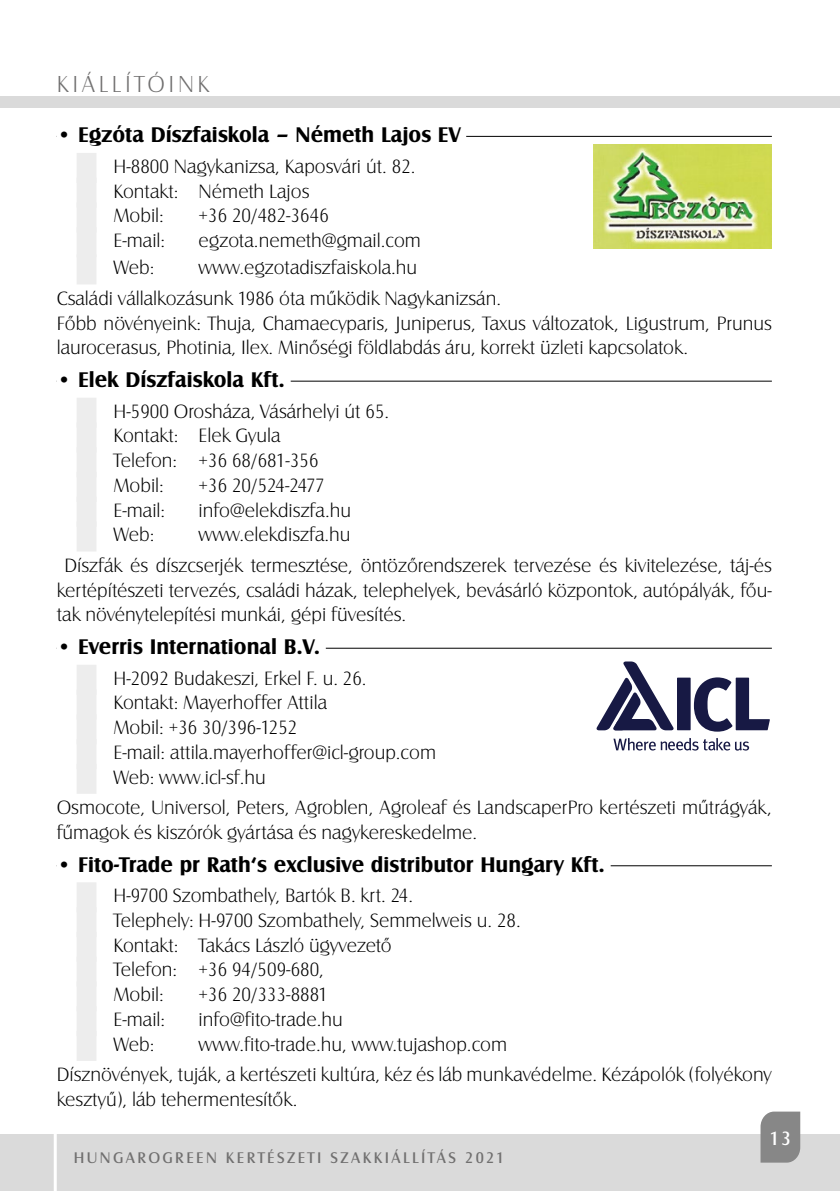
<style>
.page{position:relative;width:840px;height:1191px;background:#fff}
.page>*{position:absolute;margin:0;border:0;box-sizing:border-box;transform-origin:0 0}
.t1{font:24px "Castle Ligh";letter-spacing:.15em;color:#706f6f}
.t2{font:700 22px "Castle";color:#000}
.t3{font:20px/24.8px "Castle Ligh";color:#000}
.t4{font:20px "Castle Ligh";letter-spacing:-.025em;color:#000}
.t5{font:20px "Castle";color:#fff}
.t6{font:16px "Castle";letter-spacing:.15em;color:#706f6f}
</style>
<div class="page">
<div style="left:0;top:1134px;width:839px;height:57px;background:#dadada"></div>
<div style="left:0;top:96px;width:839px;height:12px;background:#dadada"></div>
<hr style="left:54px;top:1133px;width:3px;height:58px;background:#fff">
<svg style="left:760px;top:1111px;width:39px;height:51px;background:#8d8d8d"></svg>
<hr style="left:57px;top:136px;width:714px;height:1px;background:#000">
<div style="left:57px;top:131px;width:409px;height:10px;background:#fff"></div>
<div style="left:77px;top:153px;width:19px;height:30px;background:#ededed"></div>
<div style="left:77px;top:178px;width:19px;height:30px;background:#ededed"></div>
<div style="left:77px;top:202px;width:19px;height:30px;background:#ededed"></div>
<div style="left:77px;top:227px;width:19px;height:30px;background:#ededed"></div>
<div style="left:77px;top:254px;width:19px;height:30px;background:#ededed"></div>
<hr style="left:57px;top:381px;width:714px;height:1px;background:#000">
<div style="left:57px;top:376px;width:233px;height:10px;background:#fff"></div>
<div style="left:77px;top:398px;width:19px;height:30px;background:#ededed"></div>
<div style="left:77px;top:422px;width:19px;height:30px;background:#ededed"></div>
<div style="left:77px;top:447px;width:19px;height:30px;background:#ededed"></div>
<div style="left:77px;top:472px;width:19px;height:30px;background:#ededed"></div>
<div style="left:77px;top:497px;width:19px;height:30px;background:#ededed"></div>
<div style="left:77px;top:521px;width:19px;height:30px;background:#ededed"></div>
<hr style="left:57px;top:648px;width:714px;height:1px;background:#000">
<div style="left:57px;top:643px;width:268px;height:10px;background:#fff"></div>
<div style="left:77px;top:665px;width:19px;height:30px;background:#ededed"></div>
<div style="left:77px;top:689px;width:19px;height:30px;background:#ededed"></div>
<div style="left:77px;top:714px;width:19px;height:30px;background:#ededed"></div>
<div style="left:77px;top:739px;width:19px;height:30px;background:#ededed"></div>
<div style="left:77px;top:764px;width:19px;height:30px;background:#ededed"></div>
<hr style="left:57px;top:865px;width:714px;height:1px;background:#000">
<div style="left:57px;top:860px;width:553px;height:10px;background:#fff"></div>
<div style="left:77px;top:882px;width:19px;height:30px;background:#ededed"></div>
<div style="left:77px;top:907px;width:19px;height:30px;background:#ededed"></div>
<div style="left:77px;top:931px;width:19px;height:30px;background:#ededed"></div>
<div style="left:77px;top:956px;width:19px;height:30px;background:#ededed"></div>
<div style="left:77px;top:981px;width:19px;height:30px;background:#ededed"></div>
<div style="left:77px;top:1006px;width:19px;height:30px;background:#ededed"></div>
<div style="left:77px;top:1031px;width:19px;height:30px;background:#ededed"></div>
<img style="left:593px;top:145px;width:178px;height:104px">
<svg style="left:596px;top:661px;width:77px;height:69px"></svg>
<div style="left:676px;top:677px;width:14px;height:53px;background:#171944"></div>
<svg style="left:693px;top:677px;width:76px;height:54px"></svg>
<svg style="left:613px;top:738px;width:135px;height:12px"></svg>
<p class="t1" style="left:57px;top:71px;width:154px">KIÁLLÍTÓINK</p>
<p class="t2" style="left:57px;top:122px;width:405px">• Egzóta Díszfaiskola – Németh Lajos EV</p>
<p class="t3" style="left:113px;top:154px;width:303px">H-8800 Nagykanizsa, Kaposvári út. 82.<br>Kontakt: Németh Lajos<br>Mobil:</p>
<p class="t3" style="left:198px;top:203px;width:132px">+36 20/482-3646</p>
<p class="t3" style="left:113px;top:228px;width:53px">E-mail:</p>
<p class="t3" style="left:198px;top:228px;width:224px">egzota.nemeth@gmail.com</p>
<p class="t3" style="left:113px;top:255px;width:42px">Web:</p>
<p class="t3" style="left:57px;top:252px;width:445px;line-height:30.4px;text-indent:142px">www.egzotadiszfaiskola.hu<br>Családi vállalkozásunk 1986 óta mûködik Nagykanizsán.</p>
<p class="t3" style="left:57px;top:310px;width:716px">Fôbb növényeink: Thuja, Chamaecyparis, Juniperus, Taxus változatok, Ligustrum, Prunus laurocerasus, Photinia, Ilex. Minôségi földlabdás áru, korrekt üzleti kapcsolatok.</p>
<p class="t2" style="left:57px;top:367px;width:230px">• Elek Díszfaiskola Kft.</p>
<p class="t3" style="left:113px;top:398px;width:277px">H-5900 Orosháza, Vásárhelyi út 65.<br>Kontakt: Elek Gyula<br>Telefon: +36 68/681-356<br>Mobil:</p>
<p class="t4" style="left:198px;top:474px;width:127px">+36 20/524-2477</p>
<p class="t3" style="left:113px;top:497px;width:53px">E-mail:</p>
<p class="t3" style="left:198px;top:497px;width:154px">info@elekdiszfa.hu</p>
<p class="t3" style="left:113px;top:522px;width:42px">Web:</p>
<p class="t3" style="left:64px;top:519px;width:708px;line-height:30.4px;text-indent:134px">www.elekdiszfa.hu<br>Díszfák és díszcserjék termesztése, öntözôrendszerek tervezése és kivitelezése, táj-és</p>
<p class="t3" style="left:57px;top:577px;width:716px">kertépítészeti tervezés, családi házak, telephelyek, bevásárló központok, autópályák, fôu&shy;tak növénytelepítési munkái, gépi füvesítés.</p>
<p class="t2" style="left:57px;top:634px;width:265px">• Everris International B.V.</p>
<p class="t3" style="left:113px;top:665px;width:324px">H-2092 Budakeszi, Erkel F. u. 26.<br>Kontakt: Mayerhoffer Attila<br>Mobil: +36 30/396-1252<br>E-mail: attila.mayerhoffer@icl-group.com<br>Web: www.icl-sf.hu</p>
<p class="t3" style="left:57px;top:795px;width:716px">Osmocote, Universol, Peters, Agroblen, Agroleaf és LandscaperPro kertészeti mûtrágyák, fûmagok és kiszórók gyártása és nagykereskedelme.</p>
<p class="t2" style="left:57px;top:851px;width:549px">• Fito-Trade pr Rath‘s exclusive distributor Hungary Kft.</p>
<p class="t3" style="left:113px;top:883px;width:408px">H-9700 Szombathely, Bartók B. krt. 24.<br>Telephely: H-9700 Szombathely, Semmelweis u. 28.<br>Kontakt: Takács László ügyvezetô<br>Telefon: +36 94/509-680,<br>Mobil:</p>
<p class="t3" style="left:198px;top:982px;width:131px">+36 20/333-8881</p>
<p class="t3" style="left:113px;top:1007px;width:53px">E-mail:</p>
<p class="t3" style="left:198px;top:1007px;width:145px">info@fito-trade.hu</p>
<p class="t3" style="left:113px;top:1031px;width:42px">Web:</p>
<p class="t3" style="left:57px;top:1029px;width:716px;line-height:30.4px;text-indent:142px">www.fito-trade.hu, www.tujashop.com<br>Dísznövények, tuják, a kertészeti kultúra, kéz és láb munkavédelme. Kézápolók (folyékony</p>
<p class="t3" style="left:57px;top:1086px;width:242px">kesztyû), láb tehermentesítôk.</p>
<p class="t6" style="left:74px;top:1148px;width:431px">HUNGAROGREEN KERTÉSZETI SZAKKIÁLLÍTÁS 2021</p>
<p class="t5" style="left:769px;top:1127px;width:23px">13</p>
</div>
